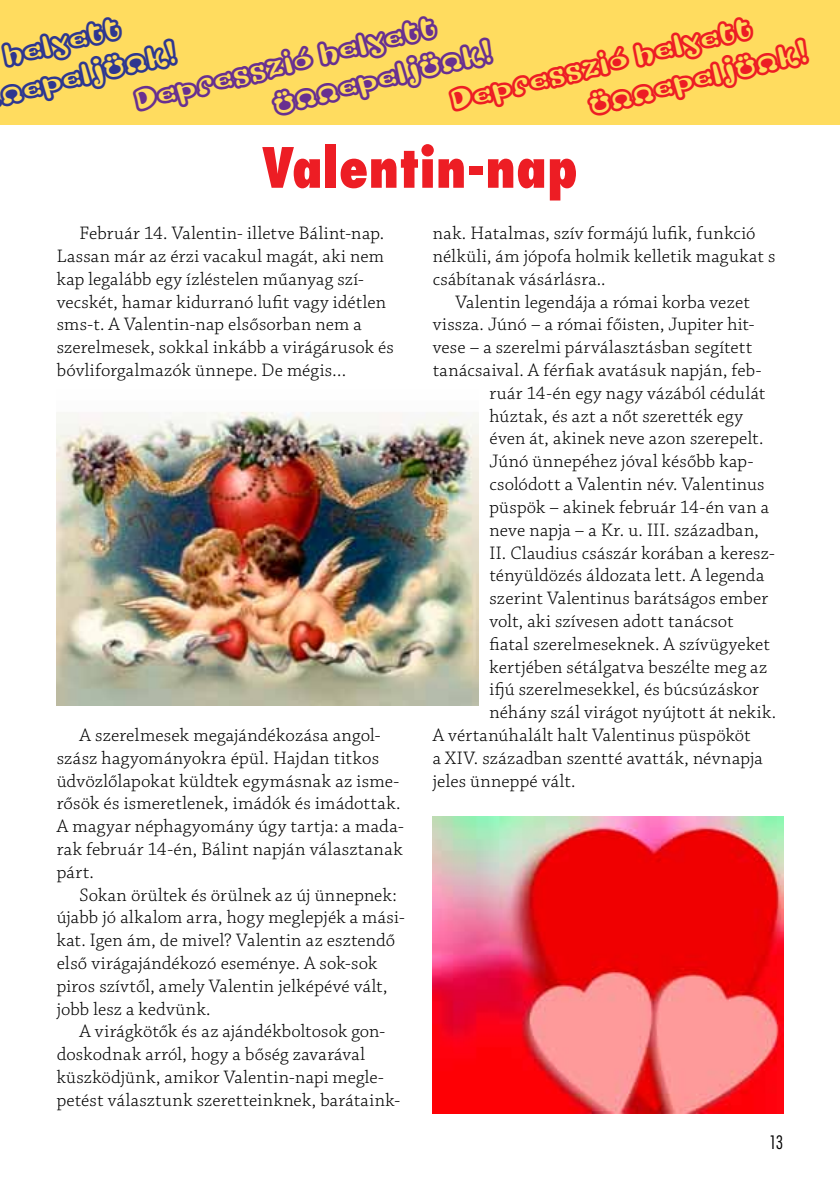
<style>
.page{position:relative;width:840px;height:1191px;background:#fff}
.page>*{position:absolute;margin:0;border:0;box-sizing:border-box;transform-origin:0 0}
.t1{font:800 condensed 54px "Futura Std";color:#ed1d24}
.t2{font:36.8px/37px "Strumpf Std Open";color:#683090}
.t3{font:36.8px/37px "Strumpf Std Open";color:#ed1d24}
.t4{font:36.8px/36.8px "Strumpf Std Open";color:#2e3790}
.t5{font:300 19px/22.8px "Chaparral Pro";letter-spacing:.01em;color:#000}
.t6{font:300 condensed 18px "Futura Std";color:#000}
</style>
<div class="page">
<div style="left:0;top:0;width:839px;height:125px;background:#ffdc5f"></div>
<img style="left:432px;top:816px;width:350px;height:297px">
<img style="left:57px;top:412px;width:421px;height:293px">
<h2 class="t2" style="left:260px;top:52px;width:226px;text-indent:-132px;rotate:-14deg">Depresszió helyett ünnepeljünk!</h2>
<h2 class="t3" style="left:575px;top:52px;width:226px;text-indent:-132px;rotate:-14deg">Depresszió helyett ünnepeljünk!</h2>
<h1 class="t1" style="left:262px;top:132px;width:316px">Valentin-nap</h1>
<p class="t5" style="left:57px;top:223px;width:338px;text-indent:23px">Február 14. Valentin- illetve Bálint-nap.<br>Lassan már az érzi vacakul magát, aki nem kap legalább egy ízléstelen műanyag szí&shy;vecskét, hamar kidurranó lufit vagy idétlen sms-t. A Valentin-nap elsősorban nem a szerelmesek, sokkal inkább a virágárusok és bóvliforgalmazók ünnepe. De mégis…</p>
<h2 class="t4" style="left:-13px;top:42px;width:182px;text-indent:12px;rotate:-14deg">helyett nepeljünk!</h2>
<p class="t5" style="left:432px;top:223px;width:344px">nak. Hatalmas, szív formájú lufik, funkció nélküli, ám jópofa holmik kelletik magukat s csábítanak vásárlásra..</p>
<p class="t5" style="left:455px;top:291px;width:296px">Valentin legendája a római korba vezet</p>
<p class="t5" style="left:432px;top:314px;width:323px">vissza. Júnó – a római főisten, Jupiter hit-</p>
<p class="t5" style="left:432px;top:337px;width:321px">vese – a szerelmi párválasztásban segített</p>
<p class="t5" style="left:432px;top:359px;width:330px">tanácsaival. A férfiak avatásuk napján, feb-</p>
<p class="t5" style="left:489px;top:382px;width:277px">ruár 14-én egy nagy vázából cédulát</p>
<p class="t5" style="left:489px;top:405px;width:255px">húztak, és azt a nőt szerették egy</p>
<p class="t5" style="left:489px;top:428px;width:275px">éven át, akinek neve azon szerepelt.</p>
<p class="t5" style="left:489px;top:451px;width:265px">Júnó ünnepéhez jóval később kap-</p>
<p class="t5" style="left:489px;top:473px;width:276px">csolódott a Valentin név. Valentinus</p>
<p class="t5" style="left:489px;top:496px;width:281px">püspök – akinek február 14-én van a</p>
<p class="t5" style="left:489px;top:519px;width:271px">neve napja – a Kr. u. III. században,</p>
<p class="t5" style="left:489px;top:542px;width:286px">II. Claudius császár korában a keresz-</p>
<p class="t5" style="left:489px;top:565px;width:276px">tényüldözés áldozata lett. A legenda</p>
<p class="t5" style="left:489px;top:587px;width:280px">szerint Valentinus barátságos ember</p>
<p class="t5" style="left:489px;top:610px;width:245px">volt, aki szívesen adott tanácsot</p>
<p class="t5" style="left:489px;top:633px;width:282px">fiatal szerelmeseknek. A szívügyeket</p>
<p class="t5" style="left:489px;top:656px;width:279px">kertjében sétálgatva beszélte meg az</p>
<p class="t5" style="left:489px;top:679px;width:271px">ifjú szerelmesekkel, és búcsúzáskor</p>
<p class="t5" style="left:489px;top:701px;width:288px">néhány szál virágot nyújtott át nekik.</p>
<p class="t5" style="left:432px;top:724px;width:319px">A vértanúhalált halt Valentinus püspököt</p>
<p class="t5" style="left:432px;top:747px;width:331px">a XIV. században szentté avatták, névnapja</p>
<p class="t5" style="left:432px;top:770px;width:144px">jeles ünneppé vált.</p>
<p class="t5" style="left:57px;top:724px;width:348px;text-indent:23px">A szerelmesek megajándékozása angol&shy;szász hagyományokra épül. Hajdan titkos üdvözlőlapokat küldtek egymásnak az isme&shy;rősök és ismeretlenek, imádók és imádottak.<br>A magyar néphagyomány úgy tartja: a mada&shy;rak február 14-én, Bálint napján választanak párt.</p>
<p class="t5" style="left:57px;top:884px;width:349px;text-indent:23px">Sokan örültek és örülnek az új ünnepnek: újabb jó alkalom arra, hogy meglepjék a mási&shy;kat. Igen ám, de mivel? Valentin az esztendő első virágajándékozó eseménye. A sok-sok piros szívtől, amely Valentin jelképévé vált, jobb lesz a kedvünk.</p>
<p class="t5" style="left:57px;top:1021px;width:344px;text-indent:23px">A virágkötők és az ajándékboltosok gon&shy;doskodnak arról, hogy a bőség zavarával küszködjünk, amikor Valentin-napi megle&shy;petést választunk szeretteinknek, barátaink-</p>
<p class="t6" style="left:768px;top:1130px;width:16px">13</p>
</div>
